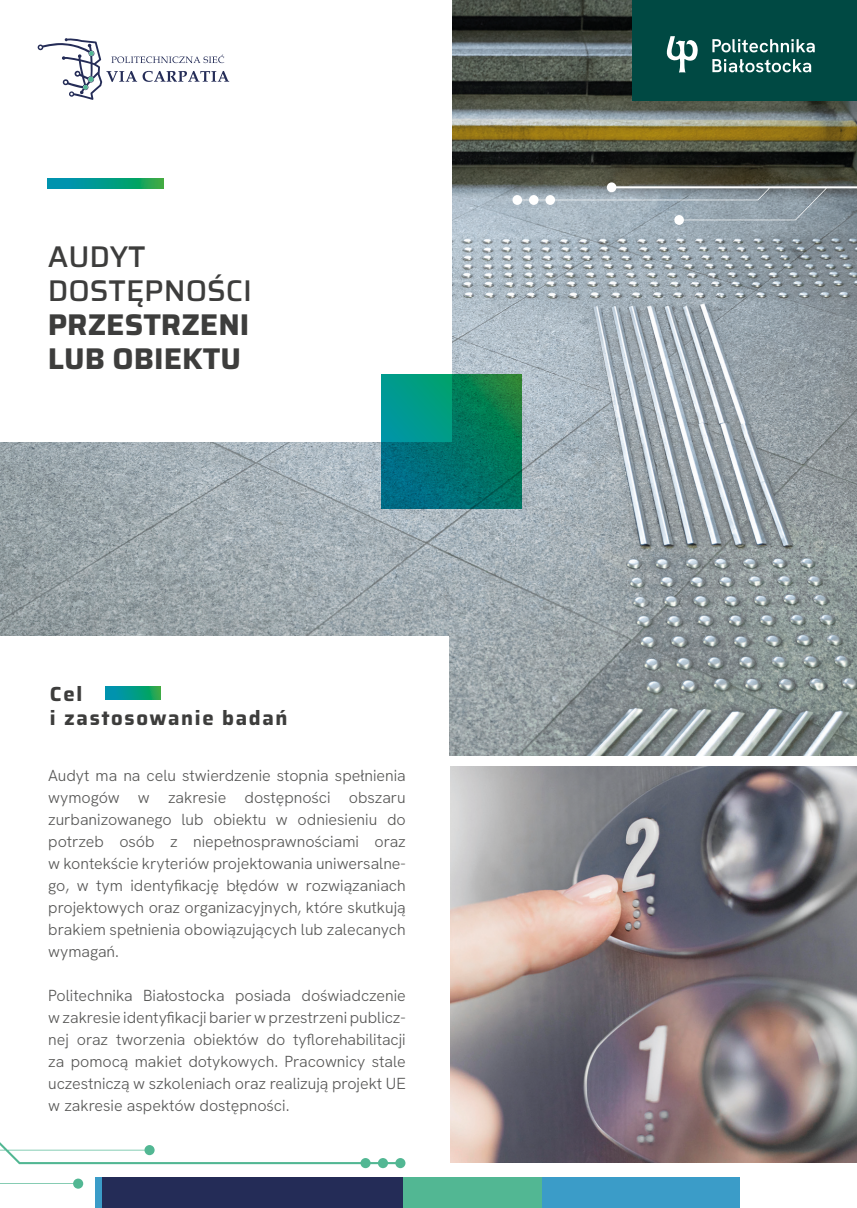
<style>
.page{position:relative;width:857px;height:1208px;background:#fff}
.page>*{position:absolute;margin:0;border:0;box-sizing:border-box;transform-origin:0 0}
.t1{font:700 30px "Saira";color:#3d3d3c}
.t2{font:500 30px "Saira";color:#3d3d3c}
.t3{font:700 20.4px "Saira";letter-spacing:.08em;color:#3d3d3c}
.t4{font:300 16px/22px "Hanken Grotesk";color:#575756;text-align:justify}
</style>
<div class="page">
<img style="left:0;top:0;width:856px;height:755px">
<img style="left:451px;top:766px;width:405px;height:396px">
<div style="left:0;top:636px;width:448px;height:204px;background:#fff"></div>
<div style="left:0;top:0;width:451px;height:441px;background:#fff"></div>
<svg style="left:106px;top:686px;width:54px;height:14px"></svg>
<svg style="left:512px;top:182px;width:344px;height:43px;background:#95a1a8"></svg>
<svg style="left:48px;top:179px;width:115px;height:9px"></svg>
<svg style="left:381px;top:374px;width:140px;height:134px;background:#027e70"></svg>
<svg style="left:0;top:1142px;width:405px;height:46px"></svg>
<div style="left:95px;top:1177px;width:644px;height:31px;background:#3b9cc8"></div>
<div style="left:402px;top:1177px;width:139px;height:31px;background:#52b793"></div>
<div style="left:102px;top:1177px;width:300px;height:31px;background:#242c57"></div>
<div style="left:632px;top:0;width:224px;height:100px;background:#004943"></div>
<svg style="left:38px;top:38px;width:191px;height:62px"></svg>
<svg style="left:712px;top:59px;width:98px;height:13px"></svg>
<svg style="left:712px;top:39px;width:102px;height:13px"></svg>
<svg style="left:666px;top:36px;width:31px;height:37px"></svg>
<p class="t2" style="left:48px;top:233px;width:99px">AUDYT</p>
<p class="t2" style="left:48px;top:267px;width:206px">DOSTĘPNOŚCI</p>
<p class="t1" style="left:48px;top:301px;width:203px">PRZESTRZENI</p>
<p class="t1" style="left:48px;top:335px;width:194px">LUB OBIEKTU</p>
<p class="t3" style="left:50px;top:677px;width:34px">Cel</p>
<p class="t3" style="left:50px;top:702px;width:239px">i zastosowanie badań</p>
<p class="t4" style="left:48px;top:763px;width:359px">Audyt ma na celu stwierdzenie stopnia spełnienia wymogów w zakresie dostępności obszaru zurbanizowanego lub obiektu w odniesieniu do potrzeb osób z niepełnosprawnościami oraz w kontekście kryteriów projektowania uniwersalne&shy;go, w tym identyfikację błędów w rozwiązaniach projektowych oraz organizacyjnych, które skutkują brakiem spełnienia obowiązujących lub zalecanych wymagań.</p>
<p class="t4" style="left:48px;top:983px;width:359px">Politechnika Białostocka posiada doświadczenie w zakresie identyfikacji barier w przestrzeni publicz&shy;nej oraz tworzenia obiektów do tyflorehabilitacji za pomocą makiet dotykowych. Pracownicy stale uczestniczą w szkoleniach oraz realizują projekt UE w zakresie aspektów dostępności.</p>
</div>
